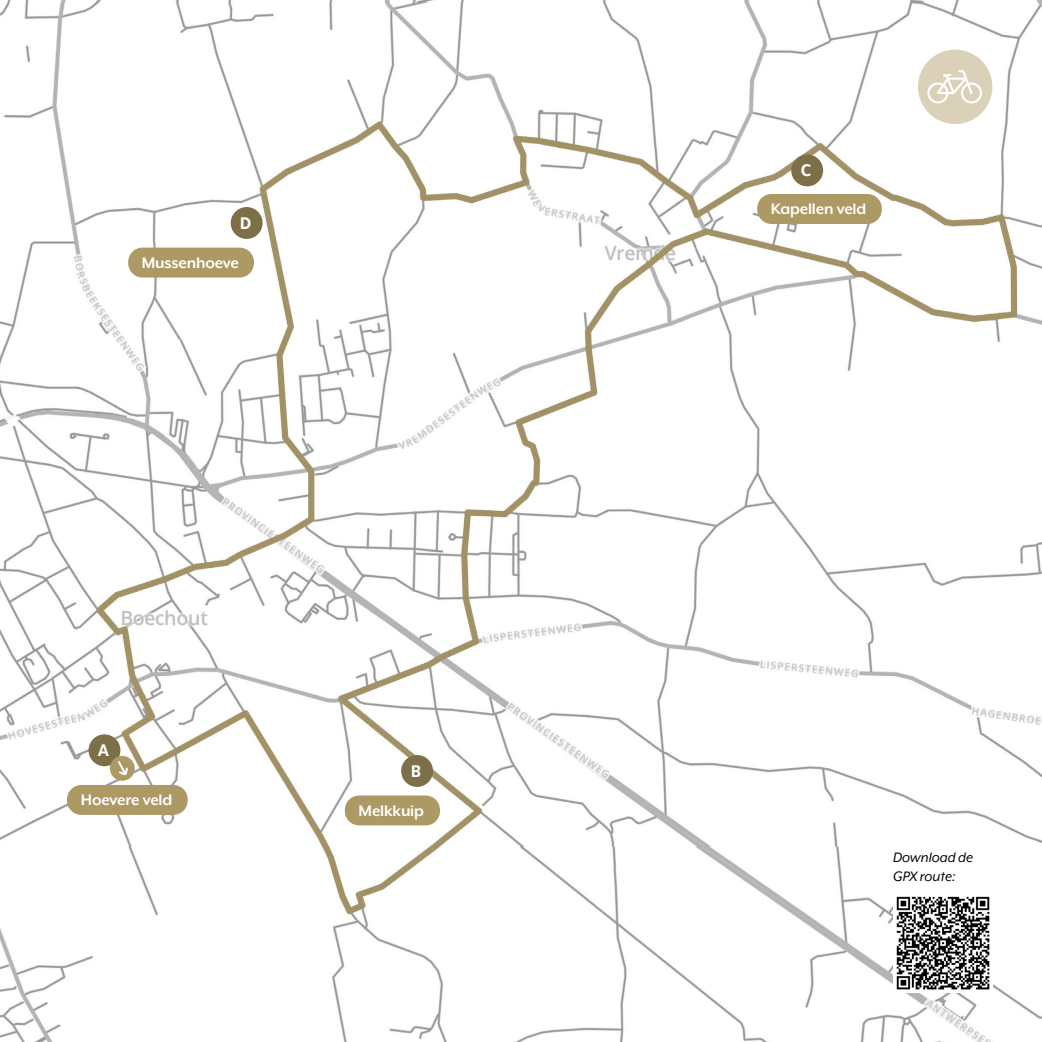
<style>
.page{position:relative;width:1042px;height:1042px;background:#fff}
.page>*{position:absolute;margin:0;border:0;box-sizing:border-box;transform-origin:0 0}
.t1{font:700 17.5px "Mr Eaves XL Mod OT";letter-spacing:-.01em;color:#fff}
.t2{font:700 17.5px "Eau Douce Sans";color:#fff}
.t3{font:italic 15.75px/18.9px "Mr Eaves XL Mod OT";color:#000}
</style>
<div class="page">
<img style="left:0;top:0;width:1042px;height:1042px">
<div style="left:67px;top:785px;width:121px;height:30px;background:#ad9963;border-radius:14px"></div>
<div style="left:345px;top:795px;width:95px;height:30px;background:#ad9963;border-radius:14px"></div>
<div style="left:89px;top:734px;width:31px;height:32px;background:#7d7049;border-radius:50%"></div>
<div style="left:401px;top:755px;width:32px;height:32px;background:#7d7049;border-radius:50%"></div>
<div style="left:791px;top:154px;width:32px;height:32px;background:#7d7049;border-radius:50%"></div>
<div style="left:231px;top:207px;width:32px;height:32px;background:#7d7049;border-radius:50%"></div>
<div style="left:757px;top:194px;width:125px;height:30px;background:#ad9963;border-radius:14px"></div>
<div style="left:128px;top:248px;width:126px;height:29px;background:#ad9963;border-radius:14px"></div>
<svg style="left:108px;top:754px;width:28px;height:28px"></svg>
<img style="left:893px;top:893px;width:99px;height:99px">
<p class="t2" style="left:240px;top:213px;width:13px">D</p>
<p class="t1" style="left:142px;top:253px;width:98px">Mussenhoeve</p>
<p class="t2" style="left:98px;top:740px;width:12px">A</p>
<p class="t1" style="left:81px;top:790px;width:93px">Hoevere veld</p>
<p class="t2" style="left:411px;top:761px;width:12px">B</p>
<p class="t1" style="left:359px;top:800px;width:67px">Melkkuip</p>
<p class="t2" style="left:801px;top:161px;width:12px">C</p>
<p class="t1" style="left:771px;top:199px;width:97px">Kapellen veld</p>
<p class="t3" style="left:893px;top:848px;width:81px">Download de<br>GPX route:</p>
</div>
